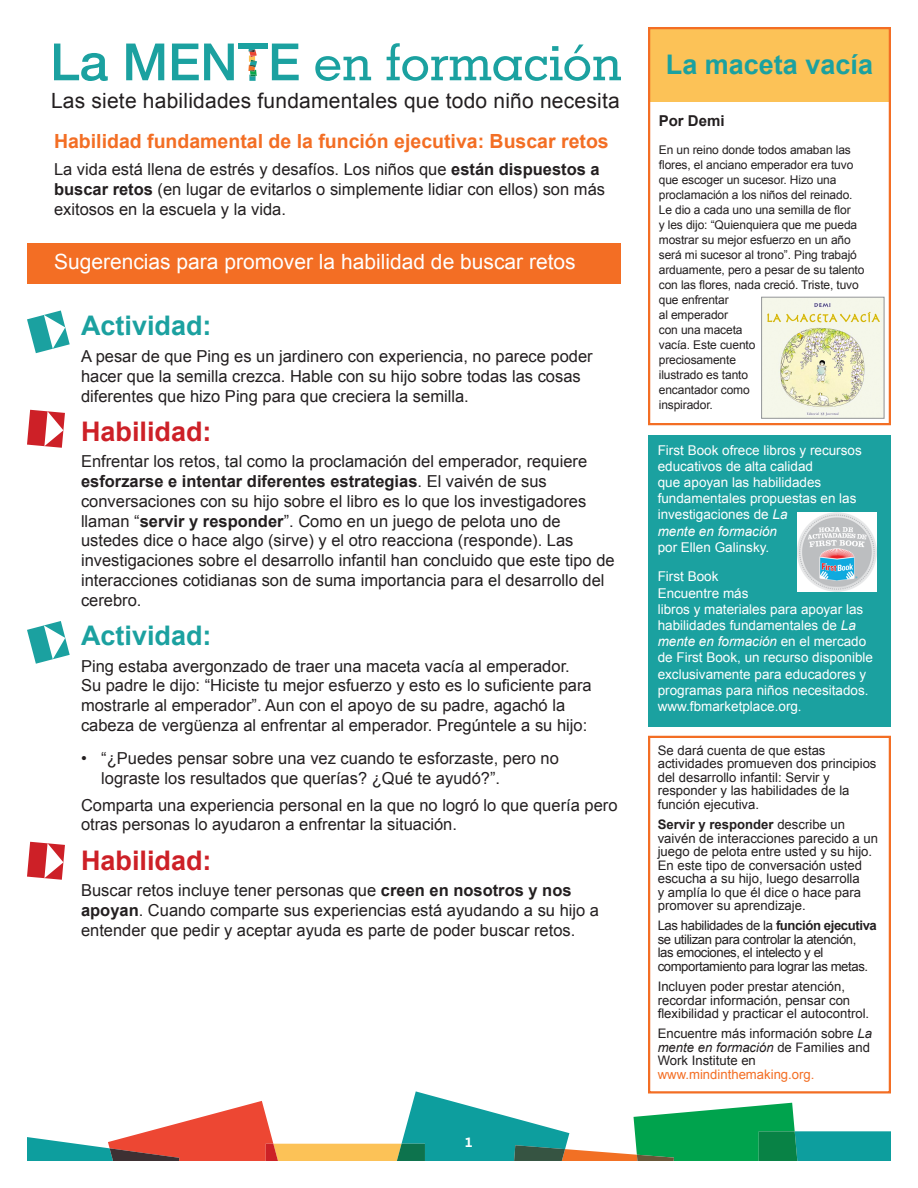
<style>
.page{position:relative;width:918px;height:1188px;background:#fff}
.page>*{position:absolute;margin:0;border:0;box-sizing:border-box;transform-origin:0 0}
.t1{font:700 27px "Arial";color:#1ba1a0}
.t2{font:700 27px "Arial";color:#cd2027}
.t3{font:21px "Arial";letter-spacing:.01em;color:#231f20}
.t4{font:21px "Arial";color:#fff}
.t5{font:700 19.5px "Arial";color:#f36e24}
.t6{font:700 18px "Archer";color:#fff}
.t7{font:16.5px/19.8px "Arial";color:#231f20}
.t8{font:700 15px "Arial";color:#231f20}
.t9{font:13.5px/16.2px "Arial";color:#fff}
.t10{font:13.2px/13.5px "Arial";color:#231f20}
.t11{font:13.2px/13.5px "Arial";letter-spacing:-.03em;color:#231f20}
.t12{font:13.2px "Arial";color:#f36e24}
.t13{font:12px/15px "Arial";letter-spacing:-.01em;color:#231f20}
.s1{font-weight:700}
.s2{font-style:italic}
.s3{font-family:"Minion Pro"}
</style>
<div class="page">
<svg style="left:27px;top:1091px;width:864px;height:70px"></svg>
<div style="left:238px;top:44px;width:30px;height:5px;background:#1ba1a0"></div>
<svg style="left:248px;top:49px;width:9px;height:32px"></svg>
<svg style="left:54px;top:44px;width:54px;height:37px"></svg>
<svg style="left:126px;top:44px;width:38px;height:36px"></svg>
<svg style="left:172px;top:44px;width:62px;height:36px"></svg>
<svg style="left:272px;top:44px;width:27px;height:36px"></svg>
<svg style="left:315px;top:56px;width:56px;height:25px"></svg>
<svg style="left:387px;top:43px;width:234px;height:38px"></svg>
<div style="left:648px;top:27px;width:243px;height:74px;background:#fcc257"></div>
<svg style="left:27px;top:310px;width:43px;height:43px"></svg>
<svg style="left:27px;top:410px;width:38px;height:38px"></svg>
<div style="left:648px;top:27px;width:243px;height:398px;border:2px solid #f36e24"></div>
<div style="left:648px;top:435px;width:243px;height:292px;background:#1ba1a0"></div>
<div style="left:648px;top:736px;width:243px;height:358px;border:2px solid #f36e24"></div>
<img style="left:797px;top:512px;width:80px;height:80px">
<svg style="left:27px;top:621px;width:43px;height:43px"></svg>
<svg style="left:27px;top:842px;width:38px;height:38px"></svg>
<div style="left:27px;top:243px;width:594px;height:41px;background:#f36e24"></div>
<img style="left:763px;top:299px;width:119px;height:117px">
<div style="left:761px;top:297px;width:123px;height:121px;border:1px solid #939598"></div>
<p class="t3" style="left:51px;top:87px;width:570px">Las siete habilidades fundamentales que todo niño necesita</p>
<p class="t5" style="left:54px;top:129px;width:556px">Habilidad fundamental de la función ejecutiva: Buscar retos</p>
<p class="t7" style="left:54px;top:160px;width:553px">La vida está llena de estrés y desafíos. Los niños que <span class="s1">están dispuestos a buscar retos</span> (en lugar de evitarlos o simplemente lidiar con ellos) son más exitosos en la escuela y la vida.</p>
<p class="t4" style="left:54px;top:248px;width:523px">Sugerencias para promover la habilidad de buscar retos</p>
<h1 class="t1" style="left:81px;top:308px;width:132px">Actividad:</h1>
<p class="t7" style="left:81px;top:346px;width:513px">A pesar de que Ping es un jardinero con experiencia, no parece poder hacer que la semilla crezca. Hable con su hijo sobre todas las cosas diferentes que hizo Ping para que creciera la semilla.</p>
<h1 class="t2" style="left:81px;top:413px;width:132px">Habilidad:</h1>
<p class="t7" style="left:81px;top:452px;width:535px">Enfrentar los retos, tal como la proclamación del emperador, requiere <span class="s1">esforzarse e intentar diferentes estrategias</span>. El vaivén de sus conversaciones con su hijo sobre el libro es lo que los investigadores llaman “<span class="s1">servir y responder</span>”. Como en un juego de pelota uno de ustedes dice o hace algo (sirve) y el otro reacciona (responde). Las investigaciones sobre el desarrollo infantil han concluido que este tipo de interacciones cotidianas son de suma importancia para el desarrollo del cerebro.</p>
<h1 class="t1" style="left:81px;top:617px;width:132px">Actividad:</h1>
<p class="t7" style="left:81px;top:656px;width:512px">Ping estaba avergonzado de traer una maceta vacía al emperador.<br>Su padre le dijo: “Hiciste tu mejor esfuerzo y esto es lo suficiente para mostrarle al emperador”. Aun con el apoyo de su padre, agachó la cabeza de vergüenza al enfrentar al emperador. Pregúntele a su hijo:</p>
<p class="t7" style="left:101px;top:749px;width:459px;text-indent:-20px">• “¿Puedes pensar sobre una vez cuando te esforzaste, pero no lograste los resultados que querías? ¿Qué te ayudó?”.</p>
<p class="t7" style="left:81px;top:795px;width:538px">Comparta una experiencia personal en la que no logró lo que quería pero otras personas lo ayudaron a enfrentar la situación.</p>
<h1 class="t2" style="left:81px;top:842px;width:132px">Habilidad:</h1>
<p class="t7" style="left:81px;top:881px;width:520px">Buscar retos incluye tener personas que <span class="s1">creen en nosotros y nos apoyan</span>. Cuando comparte sus experiencias está ayudando a su hijo a entender que pedir y aceptar ayuda es parte de poder buscar retos.</p>
<p class="t6" style="left:465px;top:1127px;width:9px">1</p>
<h1 class="t1" style="left:666px;top:46px;width:209px">La maceta vacía</h1>
<p class="t8" style="left:659px;top:110px;width:67px">Por Demi</p>
<p class="t13" style="left:659px;top:143px;width:207px">En un reino donde todos amaban las flores, el anciano emperador era tuvo que escoger un sucesor. Hizo una proclamación a los niños del reinado.<br>Le dio a cada uno una semilla de flor<br>y les dijo: “Quienquiera que me pueda mostrar su mejor esfuerzo en un año será mi sucesor al trono”. Ping trabajó arduamente, pero a pesar de su talento con las flores, nada creció. Triste, tuvo que enfrentar<br>al emperador<br>con una maceta<br>vacía. Este cuento<br>preciosamente<br>ilustrado es tanto<br>encantador como<br>inspirador.</p>
<p class="t9" style="left:658px;top:442px;width:206px">First Book ofrece libros y recursos educativos de alta calidad<br>que apoyan las habilidades fundamentales propuestas en las investigaciones de <span class="s2">La<br>mente en formación</span></p>
<p class="t9" style="left:658px;top:539px;width:113px">por Ellen Galinsky.</p>
<p class="t9" style="left:658px;top:569px;width:217px">First Book<br>Encuentre más<br>libros y materiales para apoyar las habilidades fundamentales de <span class="s2">La mente en formación</span> en el mercado de First Book, un recurso disponible exclusivamente para educadores y programas para niños necesitados. www.fbmarketplace.org<span class="s3">.</span></p>
<p class="t10" style="left:658px;top:744px;width:220px">Se dará cuenta de que estas actividades promueven dos principios del desarrollo infantil: Servir y responder y las habilidades de la función ejecutiva.</p>
<p class="t10" style="left:658px;top:818px;width:222px"><span class="s1">Servir y responder</span> describe un vaivén de interacciones parecido a un juego de pelota entre usted y su hijo.<br>En este tipo de conversación usted escucha a su hijo, luego desarrolla<br>y amplía lo que él dice o hace para promover su aprendizaje.</p>
<p class="t11" style="left:658px;top:919px;width:221px">Las habilidades de la <span class="s1">función ejecutiva </span>se utilizan para controlar la atención,<br>las emociones, el intelecto y el comportamiento para lograr las metas.</p>
<p class="t10" style="left:658px;top:980px;width:213px">Incluyen poder prestar atención, recordar información, pensar con flexibilidad y practicar el autocontrol.</p>
<p class="t10" style="left:658px;top:1027px;width:216px">Encuentre más información sobre <span class="s2">La mente en formación</span> de Families and<br>Work Institute en</p>
<p class="t12" style="left:658px;top:1066px;width:158px">www.mindinthemaking.org.</p>
</div>
